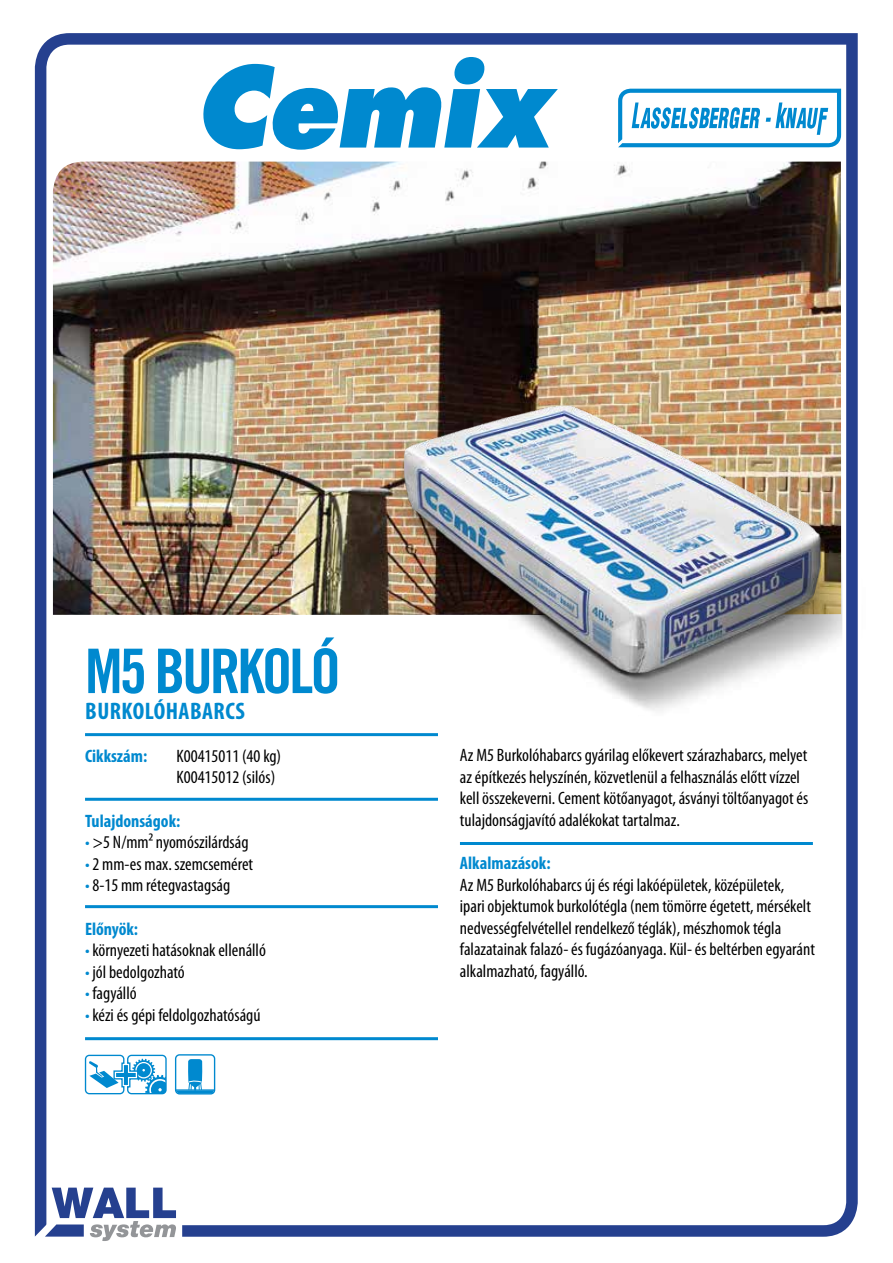
<style>
.page{position:relative;width:893px;height:1263px;background:#fff}
.page>*{position:absolute;margin:0;border:0;box-sizing:border-box;transform-origin:0 0}
.t1{font:61.5px "Trade Gothic LT Std Bd Cn 20";letter-spacing:-.05em;color:#0089cf}
.t2{font:700 condensed 24px "Myriad Pro";letter-spacing:.02em;color:#0089cf}
.t3{font:condensed 18px/21.6px "Myriad Pro";color:#000}
.t4{font:700 condensed 18px "Myriad Pro";color:#0089cf}
.s1{color:#0089cf}
</style>
<div class="page">
<img style="left:35px;top:33px;width:823px;height:1204px">
<svg style="left:34px;top:1187px;width:148px;height:54px"></svg>
<svg style="left:200px;top:57px;width:358px;height:93px"></svg>
<svg style="left:618px;top:89px;width:223px;height:58px"></svg>
<h1 class="t1" style="left:85px;top:634px;width:257px">M5 BURKOLÓ</h1>
<h2 class="t2" style="left:85px;top:695px;width:161px">BURKOLÓHABARCS</h2>
<p class="t4" style="left:85px;top:744px;width:64px">Cikkszám:</p>
<p class="t3" style="left:177px;top:745px;width:106px">K00415011 (40 kg)<br>K00415012 (silós)</p>
<p class="t4" style="left:85px;top:809px;width:97px">Tulajdonságok:</p>
<p class="t3" style="left:85px;top:831px;width:165px"><span class="s1">•</span> &gt;5 N/mm² nyomószilárdság</p>
<p class="t3" style="left:85px;top:853px;width:170px"><span class="s1">•</span> 2 mm-es max. szemcseméret</p>
<p class="t3" style="left:85px;top:874px;width:147px"><span class="s1">•</span> 8-15 mm rétegvastagság</p>
<p class="t4" style="left:85px;top:917px;width:55px">Előnyök:</p>
<p class="t3" style="left:85px;top:939px;width:182px"><span class="s1">•</span> környezeti hatásoknak ellenálló</p>
<p class="t3" style="left:85px;top:961px;width:101px"><span class="s1">•</span> jól bedolgozható</p>
<p class="t3" style="left:85px;top:982px;width:53px"><span class="s1">•</span> fagyálló</p>
<p class="t3" style="left:85px;top:1004px;width:177px"><span class="s1">•</span> kézi és gépi feldolgozhatóságú</p>
<p class="t3" style="left:460px;top:744px;width:350px">Az M5 Burkolóhabarcs gyárilag előkevert szárazhabarcs, melyet az építkezés helyszínén, közvetlenül a felhasználás előtt vízzel kell összekeverni. Cement kötőanyagot, ásványi töltőanyagot és tulajdonságjavító adalékokat tartalmaz.</p>
<p class="t4" style="left:460px;top:852px;width:92px">Alkalmazások:</p>
<p class="t3" style="left:460px;top:874px;width:356px">Az M5 Burkolóhabarcs új és régi lakóépületek, középületek,<br>ipari objektumok burkolótégla (nem tömörre égetett, mérsékelt nedvességfelvétellel rendelkező téglák), mészhomok tégla falazatainak falazó- és fugázóanyaga. Kül- és beltérben egyaránt alkalmazható, fagyálló.</p>
</div>
